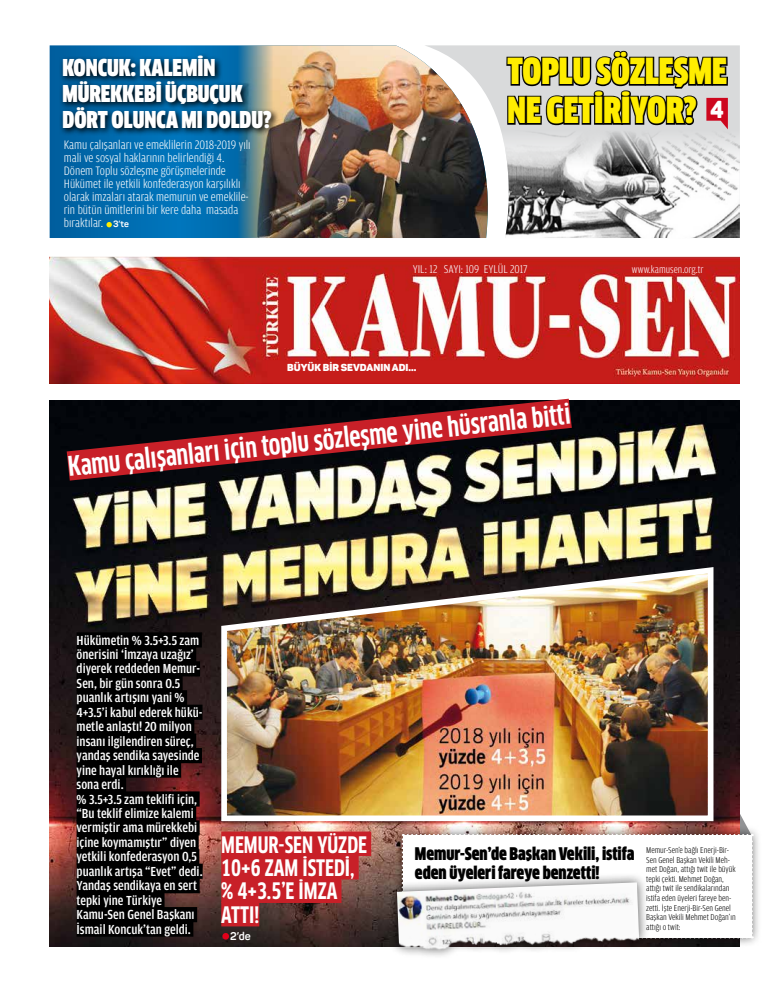
<style>
.page{position:relative;width:783px;height:993px;background:#fff}
.page>*{position:absolute;margin:0;border:0;box-sizing:border-box;transform-origin:0 0}
.t1{font:35.1px/39px "yusuf";color:#ffed00}
.t2{font:700 condensed 26.6px "Clan Pro";color:#fff}
.t3{font:22.7px/25.9px "yusuf";color:#fff}
.t4{font:700 condensed 22.2px/23.5px "Clan Pro";color:#fff}
.t5{font:17px/18.9px "yusuf";color:#000}
.t6{font:500 13.9px/14.4px "Toprak Cond";color:#fff}
.t7{font:300 13px/13.1px "Toprak Cond";color:#fff}
.t8{font:300 12px "Toprak Cond";color:#fff}
.t9{font:700 11.1px "Panton";color:#fff}
.t10{font:300 11px "Toprak Cond";color:#fff}
.t11{font:900 10px "Panton";color:#fff}
.t12{font:300 9px/9.5px "Toprak Cond";color:#000}
.s1{font-family:"Panton";font-weight:700;font-size:9px}
.s2{font-family:"Panton";font-weight:900;font-size:24.2px;color:#fff}
</style>
<div class="page">
<img style="left:50px;top:256px;width:689px;height:127px">
<svg style="left:50px;top:45px;width:185px;height:193px;background:#006baf"></svg>
<img style="left:235px;top:45px;width:189px;height:193px">
<svg style="left:424px;top:45px;width:315px;height:193px"></svg>
<img style="left:493px;top:83px;width:246px;height:155px">
<img style="left:50px;top:400px;width:689px;height:546px">
<svg style="left:49px;top:381px;width:553px;height:117px"></svg>
<img style="left:218px;top:563px;width:498px;height:260px">
<div style="left:77px;top:632px;width:125px;height:15px;background:#000"></div>
<div style="left:77px;top:646px;width:119px;height:15px;background:#000"></div>
<div style="left:77px;top:661px;width:123px;height:15px;background:#000"></div>
<div style="left:77px;top:675px;width:105px;height:15px;background:#000"></div>
<div style="left:77px;top:690px;width:110px;height:15px;background:#000"></div>
<div style="left:77px;top:704px;width:125px;height:15px;background:#000"></div>
<div style="left:77px;top:718px;width:117px;height:16px;background:#000"></div>
<div style="left:77px;top:733px;width:119px;height:15px;background:#000"></div>
<div style="left:77px;top:747px;width:125px;height:16px;background:#000"></div>
<div style="left:77px;top:762px;width:104px;height:15px;background:#000"></div>
<div style="left:77px;top:776px;width:49px;height:15px;background:#000"></div>
<div style="left:77px;top:791px;width:122px;height:15px;background:#000"></div>
<div style="left:77px;top:805px;width:119px;height:15px;background:#000"></div>
<div style="left:77px;top:820px;width:122px;height:15px;background:#000"></div>
<div style="left:77px;top:834px;width:122px;height:15px;background:#000"></div>
<div style="left:77px;top:848px;width:122px;height:16px;background:#000"></div>
<div style="left:77px;top:863px;width:125px;height:15px;background:#000"></div>
<div style="left:77px;top:877px;width:122px;height:16px;background:#000"></div>
<div style="left:77px;top:892px;width:87px;height:15px;background:#000"></div>
<div style="left:77px;top:906px;width:120px;height:15px;background:#000"></div>
<div style="left:77px;top:921px;width:116px;height:15px;background:#000"></div>
<div style="left:221px;top:831px;width:150px;height:24px;background:#c82028"></div>
<div style="left:221px;top:854px;width:137px;height:25px;background:#c82028"></div>
<div style="left:221px;top:878px;width:120px;height:24px;background:#c82028"></div>
<div style="left:221px;top:901px;width:38px;height:25px;background:#c82028"></div>
<svg style="left:222px;top:932px;width:7px;height:7px"></svg>
<svg style="left:59px;top:52px;width:220px;height:84px;background:#144b6b"></svg>
<svg style="left:106px;top:222px;width:6px;height:5px"></svg>
<svg style="left:505px;top:50px;width:224px;height:79px;background:#8b8687"></svg>
<div style="left:392px;top:824px;width:369px;height:123px;background:#000;opacity:.55"></div>
<img style="left:401px;top:807px;width:351px;height:131px">
<div style="left:387px;top:872px;width:262px;height:87px;background:#000;opacity:.65"></div>
<img style="left:397px;top:882px;width:242px;height:69px">
<h3 class="t3" style="left:62px;top:55px;width:211px">KONCUK: KALEMİN<br>MÜREKKEBİ ÜÇBUÇUK<br>DÖRT OLUNCA MI DOLDU?</h3>
<p class="t7" style="left:64px;top:138px;width:188px">Kamu çalışanları ve emeklilerin 2018-2019 yılı mali ve sosyal haklarının belirlendiği 4.<br>Dönem Toplu sözleşme görüşmelerinde Hükümet ile yetkili konfederasyon karşılıklı olarak imzaları atarak memurun ve emeklile&shy;rin bütün ümitlerini bir kere daha masada bıraktılar. <span class="s1">3’te</span></p>
<h1 class="t1" style="left:507px;top:52px;width:221px">TOPLU SÖZLEŞME<br>NE GETİRİYOR? <span class="s2">4</span></h1>
<p class="t8" style="left:412px;top:262px;width:116px">YIL: 12 SAYI: 109 EYLÜL 2017</p>
<p class="t10" style="left:631px;top:263px;width:73px">www.kamusen.org.tr</p>
<p class="t11" style="left:287px;top:360px;width:131px">BÜYÜK BİR SEVDANIN ADI...</p>
<h2 class="t2" style="left:67px;top:451px;width:506px;rotate:-6deg">Kamu çalışanları için toplu sözleşme yine hüsranla bitti</h2>
<p class="t6" style="left:77px;top:632px;width:127px">Hükümetin % 3.5+3.5 zam önerisini ‘İmzaya uzağız’ diyerek reddeden Memur-<br>Sen, bir gün sonra 0.5 puanlık artışını yani %<br>4+3.5’i kabul ederek hükü&shy;metle anlaştı! 20 milyon insanı ilgilendiren süreç, yandaş sendika sayesinde yine hayal kırıklığı ile sona erdi.<br>% 3.5+3.5 zam teklifi için, “Bu teklif elimize kalemi vermiştir ama mürekkebi içine koymamıştır” diyen yetkili konfederasyon 0,5 puanlık artışa “Evet” dedi.<br>Yandaş sendikaya en sert tepki yine Türkiye<br>Kamu-Sen Genel Başkanı<br>İsmail Koncuk’tan geldi.</p>
<h3 class="t4" style="left:221px;top:832px;width:147px">MEMUR-SEN YÜZDE<br>10+6 ZAM İSTEDİ, % 4+3.5’E İMZA<br>ATTI!</h3>
<p class="t9" style="left:230px;top:928px;width:22px">2’de</p>
<p class="t5" style="left:415px;top:843px;width:221px">Memur-Sen’de Başkan Vekili, istifa eden üyeleri fareye benzetti!</p>
<p class="t12" style="left:646px;top:845px;width:91px">Memur-Sen’e bağlı Enerji-Bir-<br>Sen Genel Başkan Vekili Meh&shy;met Doğan, attığı twit ile büyük tepki çekti. Mehmet Doğan, attığı twit ile sendikalarından istifa eden üyeleri fareye ben&shy;zetti. İşte Enerji-Bir-Sen Genel<br>Başkan Vekili Mehmet Doğan’ın attığı o twit:</p>
</div>
